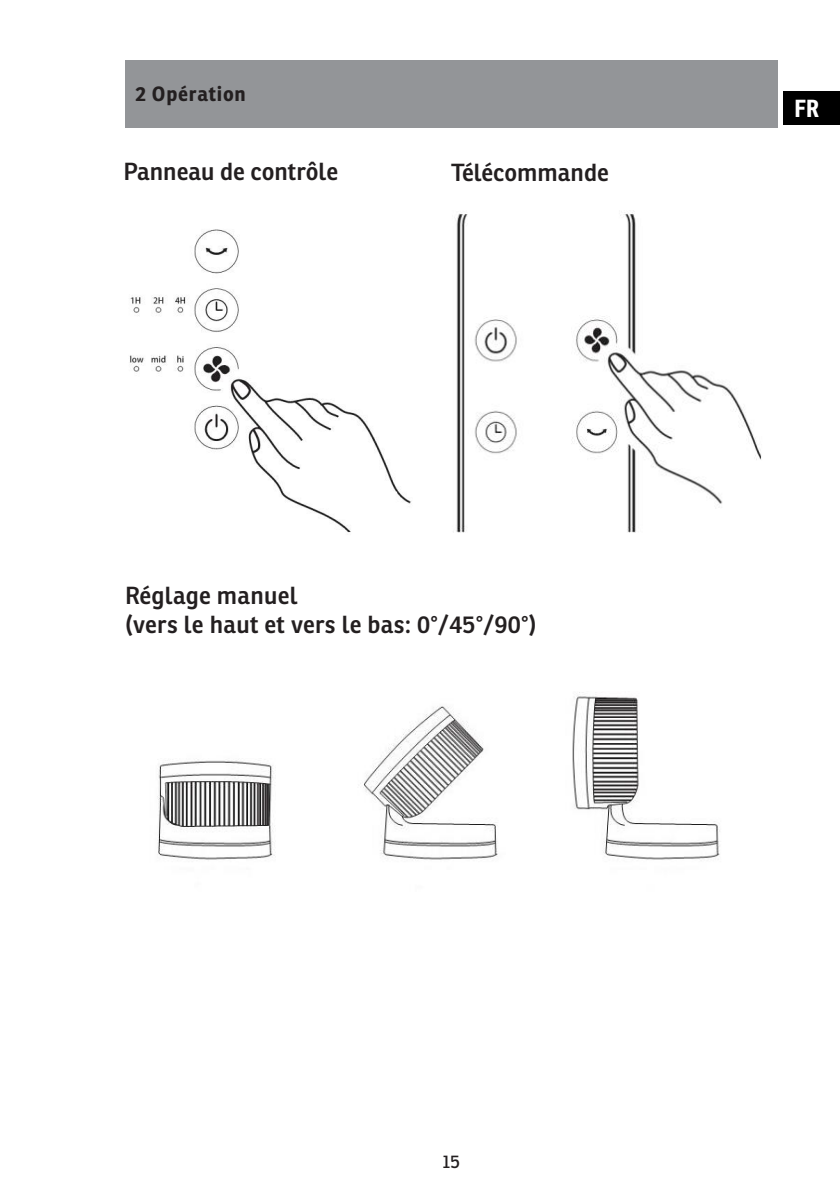
<style>
.page{position:relative;width:840px;height:1191px;background:#fff}
.page>*{position:absolute;margin:0;border:0;box-sizing:border-box;transform-origin:0 0}
.t1{font:600 24px/28.8px "Ronnia";color:#231f20}
.t2{font:700 24px "Ronnia Cond";color:#fff}
.t3{font:700 20px "Ronnia";letter-spacing:.035em;color:#231f20}
.t4{font:18px "Ronnia";color:#231f20}
</style>
<div class="page">
<img style="left:129px;top:229px;width:283px;height:304px">
<img style="left:453px;top:210px;width:309px;height:323px">
<img style="left:157px;top:692px;width:563px;height:168px">
<div style="left:125px;top:60px;width:652px;height:67px;background:#939598"></div>
<div style="left:782px;top:91px;width:57px;height:34px;background:#000"></div>
<p class="t3" style="left:135px;top:81px;width:112px">2 Opération</p>
<p class="t1" style="left:123px;top:157px;width:216px">Panneau de contrôle</p>
<p class="t1" style="left:451px;top:158px;width:159px">Télécommande</p>
<p class="t1" style="left:125px;top:581px;width:413px">Réglage manuel<br>(vers le haut et vers le bas: 0°/45°/90°)</p>
<p class="t2" style="left:794px;top:93px;width:26px">FR</p>
<p class="t4" style="left:442px;top:1150px;width:19px">15</p>
</div>
